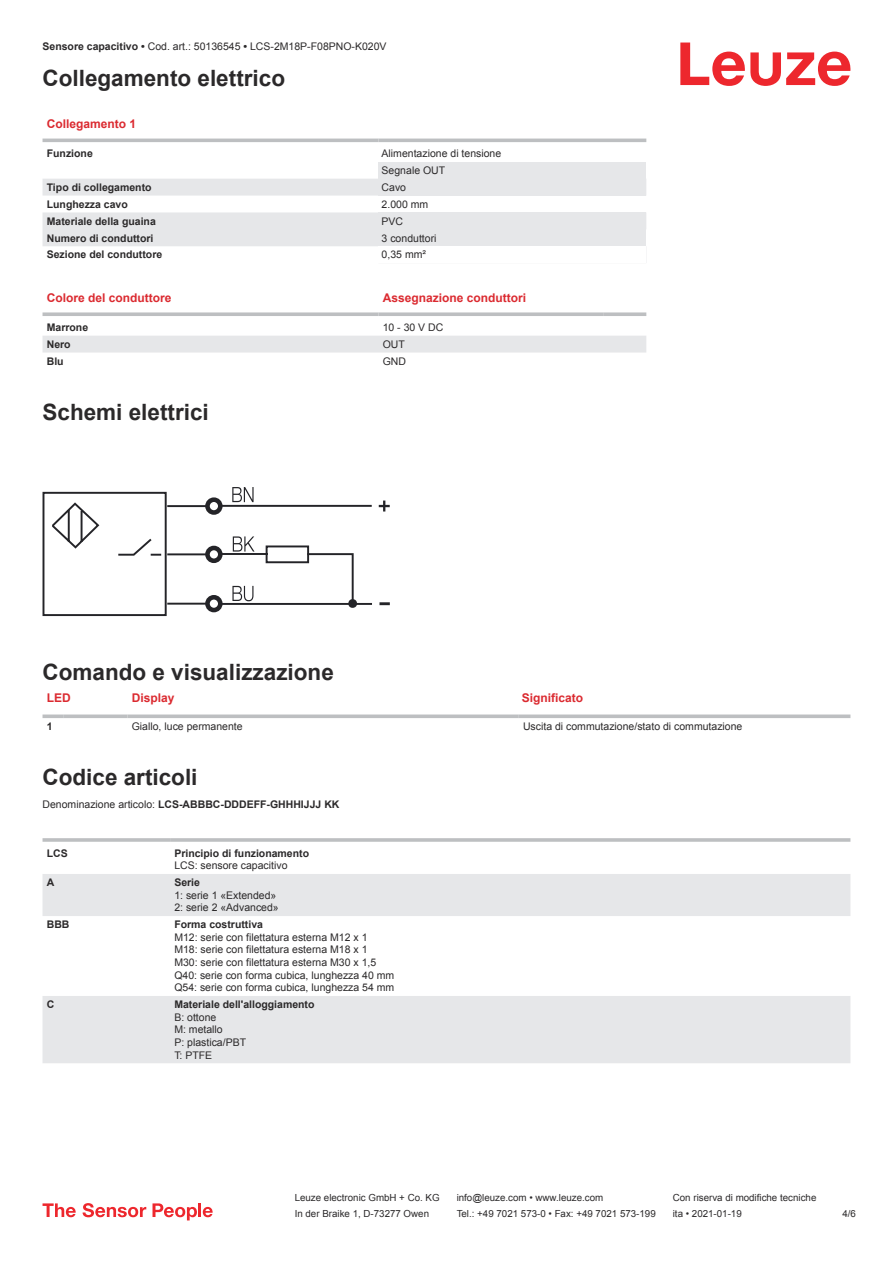
<style>
.page{position:relative;width:893px;height:1263px;background:#fff}
.page>*{position:absolute;margin:0;border:0;box-sizing:border-box;transform-origin:0 0}
.t1{font:700 22.5px "Arial";color:#2b292a}
.t2{font:700 12px "Arial";color:#db2a30}
.t3{font:10.5px/12.6px "Arial";color:#2b292a}
.t4{font:700 10.5px "Arial";color:#2b292a}
.t5{font:9.75px "Arial";color:#2b292a}
.s1{font-weight:700}
.s2{font-weight:400}
</style>
<div class="page">
<svg style="left:680px;top:43px;width:170px;height:43px"></svg>
<svg style="left:43px;top:138px;width:603px;height:1px"></svg>
<svg style="left:43px;top:179px;width:335px;height:67px;fill:#e6e7e9"></svg>
<hr style="left:43px;top:139px;width:335px;height:3px;background:#bdbfc1">
<hr style="left:378px;top:139px;width:268px;height:3px;background:#bdbfc1">
<div style="left:378px;top:162px;width:268px;height:17px;background:#e6e7e9"></div>
<div style="left:378px;top:179px;width:268px;height:17px;background:#e6e7e9"></div>
<div style="left:378px;top:212px;width:268px;height:17px;background:#e6e7e9"></div>
<div style="left:378px;top:229px;width:268px;height:17px;background:#e6e7e9"></div>
<div style="left:43px;top:336px;width:603px;height:17px;background:#e6e7e9"></div>
<svg style="left:43px;top:312px;width:335px;height:4px"></svg>
<svg style="left:378px;top:312px;width:226px;height:4px"></svg>
<svg style="left:604px;top:312px;width:42px;height:4px"></svg>
<svg style="left:43px;top:714px;width:21px;height:4px"></svg>
<svg style="left:64px;top:714px;width:64px;height:4px"></svg>
<svg style="left:128px;top:714px;width:391px;height:4px;background:#c5c7c9"></svg>
<svg style="left:519px;top:714px;width:331px;height:4px"></svg>
<svg style="left:43px;top:874px;width:807px;height:189px;fill:#e6e7e9"></svg>
<hr style="left:43px;top:838px;width:127px;height:4px;background:#bdbfc1">
<hr style="left:170px;top:838px;width:680px;height:4px;background:#c5c7c9">
<svg style="left:43px;top:1203px;width:33px;height:14px"></svg>
<svg style="left:83px;top:1203px;width:63px;height:14px"></svg>
<svg style="left:153px;top:1203px;width:44px;height:17px"></svg>
<hr style="left:198px;top:1203px;width:3px;height:14px;background:#ed272d">
<svg style="left:203px;top:1207px;width:10px;height:10px"></svg>
<svg style="left:43px;top:487px;width:347px;height:129px"></svg>
<p class="t3" style="left:43px;top:41px;width:346px"><span class="s1">Sensore capacitivo •</span> Cod. art.: 50136545 <span class="s1">•</span> LCS-2M18P-F08PNO-K020V</p>
<h1 class="t1" style="left:43px;top:69px;width:244px">Collegamento elettrico</h1>
<p class="t2" style="left:47px;top:119px;width:91px">Collegamento 1</p>
<p class="t4" style="left:47px;top:149px;width:48px">Funzione</p>
<p class="t3" style="left:382px;top:146px;width:121px;line-height:17px">Alimentazione di tensione<br>Segnale OUT</p>
<p class="t4" style="left:47px;top:183px;width:106px">Tipo di collegamento</p>
<p class="t3" style="left:382px;top:182px;width:26px">Cavo</p>
<p class="t4" style="left:47px;top:200px;width:83px">Lunghezza cavo</p>
<p class="t3" style="left:382px;top:199px;width:48px">2.000 mm</p>
<p class="t4" style="left:47px;top:217px;width:111px">Materiale della guaina</p>
<p class="t3" style="left:382px;top:216px;width:23px">PVC</p>
<p class="t4" style="left:47px;top:234px;width:108px">Numero di conduttori</p>
<p class="t3" style="left:382px;top:233px;width:56px">3 conduttori</p>
<p class="t4" style="left:47px;top:251px;width:117px">Sezione del conduttore</p>
<p class="t3" style="left:382px;top:249px;width:46px">0,35 mm²</p>
<p class="t2" style="left:47px;top:293px;width:126px">Colore del conduttore</p>
<p class="t2" style="left:383px;top:293px;width:145px">Assegnazione conduttori</p>
<p class="t4" style="left:47px;top:323px;width:43px">Marrone</p>
<p class="t3" style="left:383px;top:322px;width:62px">10 - 30 V DC</p>
<p class="t4" style="left:47px;top:340px;width:25px">Nero</p>
<p class="t3" style="left:383px;top:339px;width:24px">OUT</p>
<p class="t4" style="left:47px;top:357px;width:18px">Blu</p>
<p class="t3" style="left:383px;top:356px;width:25px">GND</p>
<h1 class="t1" style="left:43px;top:403px;width:168px">Schemi elettrici</h1>
<h1 class="t1" style="left:43px;top:663px;width:293px">Comando e visualizzazione</h1>
<p class="t2" style="left:47px;top:693px;width:25px">LED</p>
<p class="t2" style="left:132px;top:693px;width:44px">Display</p>
<p class="t2" style="left:522px;top:693px;width:63px">Significato</p>
<p class="t4" style="left:47px;top:722px;width:7px">1</p>
<p class="t3" style="left:132px;top:721px;width:112px">Giallo, luce permanente</p>
<p class="t3" style="left:523px;top:721px;width:221px">Uscita di commutazione/stato di commutazione</p>
<h1 class="t1" style="left:43px;top:768px;width:157px">Codice articoli</h1>
<p class="t4" style="left:43px;top:800px;width:298px"><span class="s2">Denominazione articolo:</span> LCS-ABBBC-DDDEFF-GHHHIJJJ KK</p>
<p class="t4" style="left:47px;top:849px;width:22px">LCS</p>
<p class="t4" style="left:174px;top:849px;width:136px">Principio di funzionamento</p>
<p class="t3" style="left:174px;top:860px;width:115px">LCS: sensore capacitivo</p>
<p class="t4" style="left:47px;top:878px;width:9px">A</p>
<p class="t4" style="left:174px;top:878px;width:27px">Serie</p>
<p class="t3" style="left:174px;top:890px;width:106px">1: serie 1 «Extended»<br>2: serie 2 «Advanced»</p>
<p class="t4" style="left:47px;top:920px;width:24px">BBB</p>
<p class="t4" style="left:174px;top:920px;width:90px">Forma costruttiva</p>
<p class="t3" style="left:174px;top:932px;width:222px">M12: serie con filettatura esterna M12 x 1<br>M18: serie con filettatura esterna M18 x 1<br>M30: serie con filettatura esterna M30 x 1,5<br>Q40: serie con forma cubica, lunghezza 40 mm Q54: serie con forma cubica, lunghezza 54 mm</p>
<p class="t4" style="left:47px;top:1000px;width:9px">C</p>
<p class="t4" style="left:174px;top:1000px;width:142px">Materiale dell'alloggiamento</p>
<p class="t3" style="left:174px;top:1012px;width:73px">B: ottone<br>M: metallo<br>P: plastica/PBT<br>T: PTFE</p>
<p class="t5" style="left:295px;top:1194px;width:146px">Leuze electronic GmbH + Co. KG</p>
<p class="t5" style="left:457px;top:1194px;width:148px">info@leuze.com • www.leuze.com</p>
<p class="t5" style="left:673px;top:1194px;width:145px">Con riserva di modifiche tecniche</p>
<p class="t5" style="left:295px;top:1210px;width:136px">In der Braike 1, D-73277 Owen</p>
<p class="t5" style="left:457px;top:1210px;width:201px">Tel.: +49 7021 573-0 • Fax: +49 7021 573-199</p>
<p class="t5" style="left:673px;top:1210px;width:70px">ita • 2021-01-19</p>
<p class="t5" style="left:842px;top:1210px;width:15px">4 /6</p>
</div>
